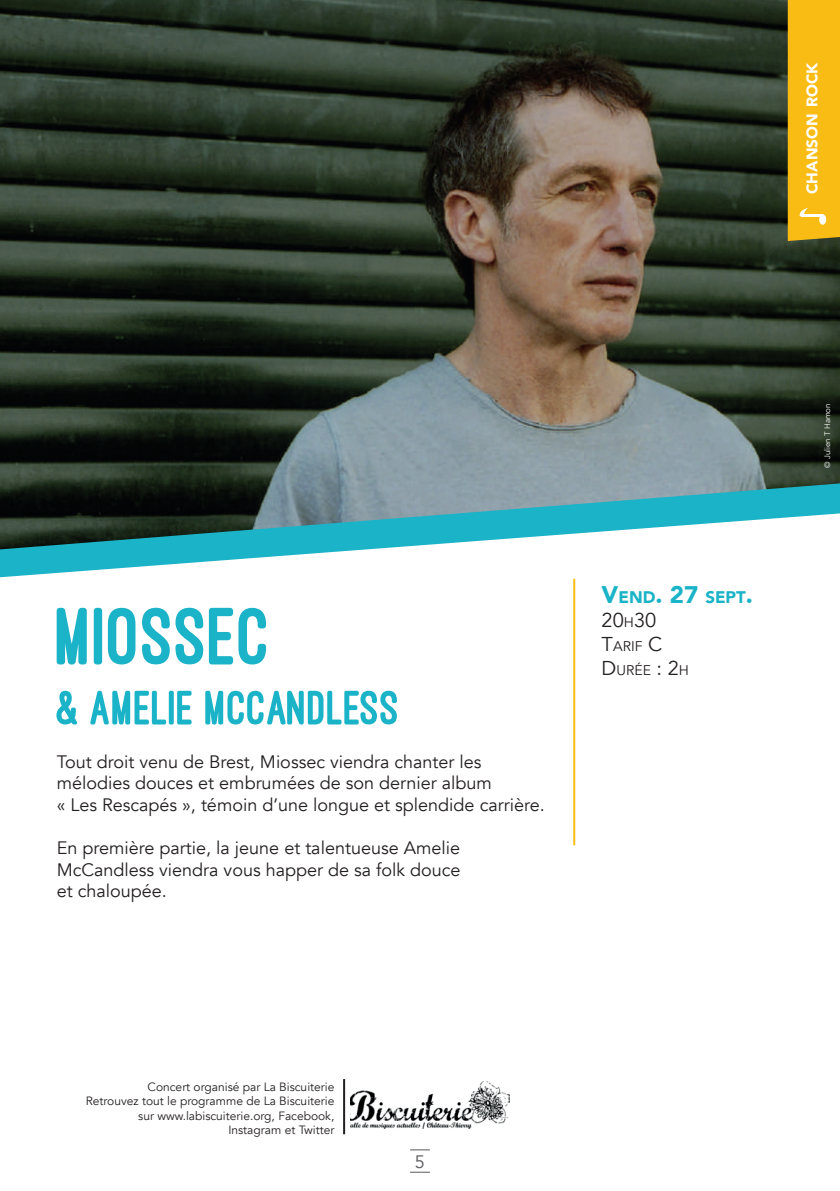
<style>
.page{position:relative;width:840px;height:1191px;background:#fff}
.page>*{position:absolute;margin:0;border:0;box-sizing:border-box;transform-origin:0 0}
.t1{font:800 84px "Ostrich Sans";color:#1bb3c7}
.t2{font:800 50px "Ostrich Sans";color:#1bb3c7}
.t3{font:20px "Avenir";color:#231f20}
.t4{font:18px/21.6px "Avenir";color:#231f20}
.t5{font:18px "Avenir";color:#57585a}
.t6{font:900 16.8px "Avenir";color:#1bb3c7}
.t7{font:900 15.4px "Avenir";color:#fff}
.t8{font:14px/24px "Avenir";color:#231f20}
.t9{font:12px/14.4px "Avenir";color:#231f20;text-align:right}
.t10{font:8px "Avenir";color:#fff}
.s1{font-size:24px}
.s2{font-size:14px}
.s3{font-size:20px}
</style>
<div class="page">
<svg style="left:410px;top:1149px;width:19px;height:1px"></svg>
<svg style="left:410px;top:1171px;width:19px;height:1px"></svg>
<img style="left:351px;top:1081px;width:158px;height:47px">
<hr style="left:343px;top:1079px;width:2px;height:55px;background:#231f20">
<hr style="left:573px;top:579px;width:2px;height:266px;background:#f9bc15">
<svg style="left:0;top:549px;width:371px;height:28px"></svg>
<img style="left:0;top:0;width:839px;height:549px">
<div style="left:787px;top:0;width:52px;height:241px;background:#f9bc15"></div>
<p class="t7" style="left:798px;top:194px;width:133px;rotate:-90deg">CHANSON ROCK</p>
<h1 class="t1" style="left:57px;top:592px;width:216px">MIOSSEC</h1>
<h2 class="t2" style="left:57px;top:681px;width:345px">&amp; AMELIE MCCANDLESS</h2>
<p class="t4" style="left:57px;top:751px;width:489px">Tout droit venu de Brest, Miossec viendra chanter les mélodies douces et embrumées de son dernier album<br>« Les Rescapés », témoin d’une longue et splendide carrière.</p>
<p class="t4" style="left:57px;top:837px;width:405px;text-align:justify">En première partie, la jeune et talentueuse Amelie McCandless viendra vous happer de sa folk douce et chaloupée.</p>
<p class="t6" style="left:601px;top:582px;width:153px"><span class="s1">V</span>END<span class="s1">. 27</span> SEPT<span class="s1">.</span></p>
<p class="t3" style="left:601px;top:608px;width:56px">20<span class="s2">H</span>30</p>
<p class="t8" style="left:601px;top:634px;width:89px"><span class="s3">T</span>ARIF <span class="s3">C<br>D</span>URÉE <span class="s3">: 2</span>H</p>
<p class="t9" style="left:86px;top:1080px;width:250px">Concert organisé par La Biscuiterie<br>Retrouvez tout le programme de La Biscuiterie sur www.labiscuiterie.org, Facebook, Instagram et Twitter</p>
<p class="t5" style="left:415px;top:1151px;width:12px">5</p>
<p class="t10" style="left:822px;top:468px;width:66px;rotate:-90deg">© Julien T Hamon</p>
</div>
